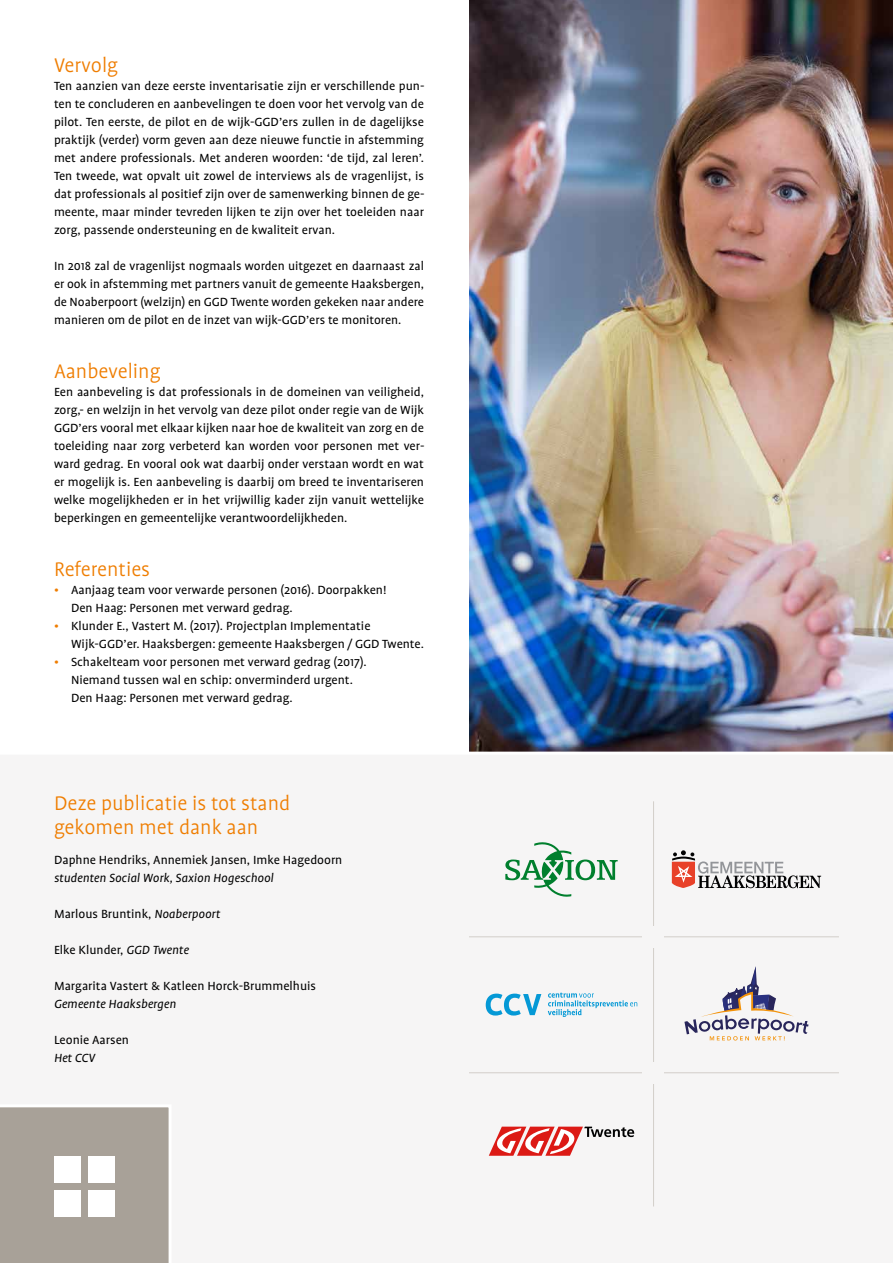
<style>
.page{position:relative;width:893px;height:1263px;background:#fff}
.page>*{position:absolute;margin:0;border:0;box-sizing:border-box;transform-origin:0 0}
.t1{font:300 22.5px/24px "Profile";color:#ef7d00}
.t2{font:13.5px/18px "Profile";color:#000;text-align:justify}
.t3{font:italic 13.5px "Profile";color:#000}
.s1{color:#ef7d00}
.s2{font-style:italic}
</style>
<div class="page">
<div style="left:0;top:753px;width:893px;height:510px;background:#f6f5f5"></div>
<svg style="left:0;top:1107px;width:169px;height:156px;background:#b2aba3"></svg>
<img style="left:469px;top:0;width:424px;height:752px">
<hr style="left:0;top:752px;width:893px;height:3px;background:#fff">
<svg style="left:505px;top:842px;width:113px;height:55px"></svg>
<svg style="left:486px;top:993px;width:55px;height:22px"></svg>
<svg style="left:548px;top:992px;width:89px;height:25px"></svg>
<svg style="left:489px;top:1126px;width:145px;height:30px"></svg>
<svg style="left:684px;top:966px;width:124px;height:74px"></svg>
<svg style="left:672px;top:850px;width:149px;height:38px"></svg>
<hr style="left:469px;top:936px;width:370px;height:1px;background:#d2cec9">
<hr style="left:469px;top:1072px;width:370px;height:1px;background:#d2cec9">
<hr style="left:653px;top:801px;width:1px;height:405px;background:#d2cec9">
<div style="left:642px;top:926px;width:22px;height:21px;background:#f6f5f5"></div>
<div style="left:642px;top:1062px;width:22px;height:21px;background:#f6f5f5"></div>
<h1 class="t1" style="left:54px;top:53px;width:66px">Vervolg</h1>
<p class="t2" style="left:54px;top:77px;width:372px">Ten aanzien van deze eerste inventarisatie zijn er verschillende pun&shy;ten te concluderen en aanbevelingen te doen voor het vervolg van de pilot. Ten eerste, de pilot en de wijk-GGD’ers zullen in de dagelijkse praktijk (verder) vorm geven aan deze nieuwe functie in afstemming met andere professionals. Met anderen woorden: ‘de tijd, zal leren’.<br>Ten tweede, wat opvalt uit zowel de interviews als de vragenlijst, is dat professionals al positief zijn over de samenwerking binnen de ge&shy;meente, maar minder tevreden lijken te zijn over het toeleiden naar zorg, passende ondersteuning en de kwaliteit ervan.</p>
<p class="t2" style="left:54px;top:257px;width:371px">In 2018 zal de vragenlijst nogmaals worden uitgezet en daarnaast zal er ook in afstemming met partners vanuit de gemeente Haaksbergen, de Noaberpoort (welzijn) en GGD Twente worden gekeken naar andere manieren om de pilot en de inzet van wijk-GGD’ers te monitoren.</p>
<h1 class="t1" style="left:54px;top:359px;width:108px">Aanbeveling</h1>
<p class="t2" style="left:54px;top:383px;width:372px">Een aanbeveling is dat professionals in de domeinen van veiligheid, zorg,- en welzijn in het vervolg van deze pilot onder regie van de Wijk GGD’ers vooral met elkaar kijken naar hoe de kwaliteit van zorg en de toeleiding naar zorg verbeterd kan worden voor personen met ver&shy;ward gedrag. En vooral ook wat daarbij onder verstaan wordt en wat er mogelijk is. Een aanbeveling is daarbij om breed te inventariseren welke mogelijkheden er in het vrijwillig kader zijn vanuit wettelijke beperkingen en gemeentelijke verantwoordelijkheden.</p>
<h1 class="t1" style="left:54px;top:557px;width:98px">Referenties</h1>
<p class="t2" style="left:71px;top:581px;width:317px;text-indent:-17px"><span class="s1">•</span> Aanjaag team voor verwarde personen (2016). Doorpakken!<br>Den Haag: Personen met verward gedrag.</p>
<p class="t2" style="left:71px;top:617px;width:354px;text-indent:-17px"><span class="s1">•</span> Klunder E., Vastert M. (2017). Projectplan Implementatie<br>Wijk-GGD’er. Haaksbergen: gemeente Haaksbergen / GGD Twente.</p>
<p class="t2" style="left:71px;top:653px;width:297px;text-align:left;text-indent:-17px"><span class="s1">•</span> Schakelteam voor personen met verward gedrag (2017).<br>Niemand tussen wal en schip: onverminderd urgent.<br>Den Haag: Personen met verward gedrag.</p>
<h1 class="t1" style="left:54px;top:791px;width:238px">Deze publicatie is tot stand gekomen met dank aan</h1>
<p class="t2" style="left:54px;top:851px;width:290px">Daphne Hendriks, Annemiek Jansen, Imke Hagedoorn</p>
<p class="t3" style="left:54px;top:871px;width:221px">studenten Social Work, Saxion Hogeschool</p>
<p class="t2" style="left:54px;top:905px;width:168px">Marlous Bruntink, <span class="s2">Noaberpoort</span></p>
<p class="t2" style="left:54px;top:941px;width:136px">Elke Klunder, <span class="s2">GGD Twente</span></p>
<p class="t2" style="left:54px;top:977px;width:264px">Margarita Vastert &amp; Katleen Horck-Brummelhuis</p>
<p class="t3" style="left:54px;top:997px;width:124px">Gemeente Haaksbergen</p>
<p class="t2" style="left:54px;top:1031px;width:77px">Leonie Aarsen</p>
<p class="t3" style="left:54px;top:1051px;width:43px">Het CCV</p>
</div>
